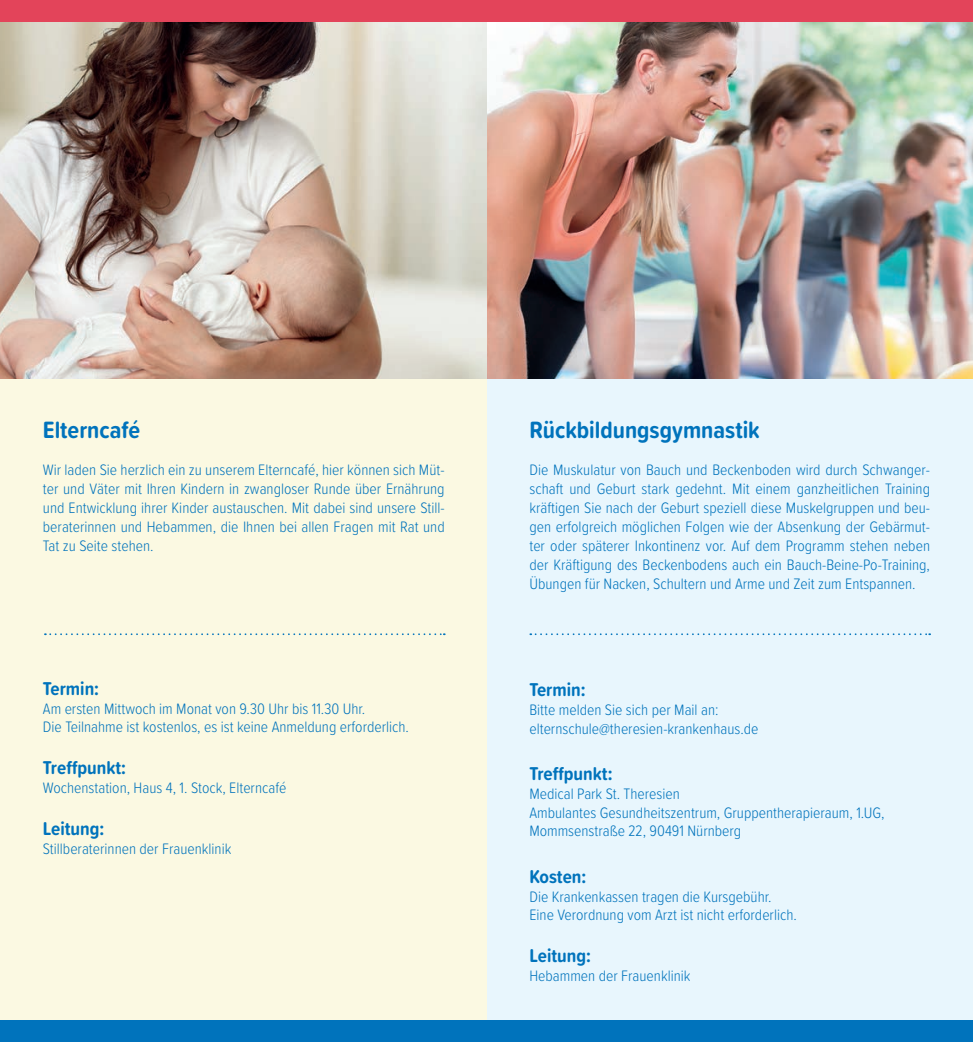
<style>
.page{position:relative;width:973px;height:1042px;background:#fff}
.page>*{position:absolute;margin:0;border:0;box-sizing:border-box;transform-origin:0 0}
.t1{font:700 24.5px "Proxima Soft Cond";color:#0073bc}
.t2{font:700 19.25px "Proxima Soft Cond";color:#0073bc}
.t3{font:300 15.75px/18.9px "Proxima Soft Cond";color:#0073bc}
</style>
<div class="page">
<div style="left:464px;top:306px;width:508px;height:736px;background:#e8f6fd"></div>
<img style="left:486px;top:21px;width:486px;height:357px">
<svg style="left:530px;top:633px;width:400px;height:2px"></svg>
<div style="left:0;top:314px;width:487px;height:728px;background:#fbf9e2"></div>
<img style="left:0;top:21px;width:486px;height:357px">
<div style="left:0;top:1021px;width:972px;height:21px;background:#0073bc"></div>
<div style="left:0;top:0;width:972px;height:21px;background:#e3445a"></div>
<svg style="left:45px;top:633px;width:399px;height:2px"></svg>
<h1 class="t1" style="left:43px;top:411px;width:99px">Elterncafé</h1>
<p class="t3" style="left:43px;top:460px;width:403px;text-align:justify">Wir laden Sie herzlich ein zu unserem Elterncafé, hier können sich Müt&shy;ter und Väter mit Ihren Kindern in zwangloser Runde über Ernährung und Entwicklung ihrer Kinder austauschen. Mit dabei sind unsere Still&shy;beraterinnen und Hebammen, die Ihnen bei allen Fragen mit Rat und Tat zu Seite stehen.</p>
<p class="t2" style="left:43px;top:674px;width:58px">Termin:</p>
<p class="t3" style="left:43px;top:698px;width:367px">Am ersten Mittwoch im Monat von 9.30 Uhr bis 11.30 Uhr.<br>Die Teilnahme ist kostenlos, es ist keine Anmeldung erforderlich.</p>
<p class="t2" style="left:43px;top:753px;width:85px">Treffpunkt:</p>
<p class="t3" style="left:43px;top:778px;width:245px">Wochenstation, Haus 4, 1. Stock, Elterncafé</p>
<p class="t2" style="left:43px;top:814px;width:63px">Leitung:</p>
<p class="t3" style="left:43px;top:839px;width:190px">Stillberaterinnen der Frauenklinik</p>
<h1 class="t1" style="left:529px;top:411px;width:232px">Rückbildungsgymnastik</h1>
<p class="t3" style="left:529px;top:460px;width:402px;text-align:justify">Die Muskulatur von Bauch und Beckenboden wird durch Schwanger&shy;schaft und Geburt stark gedehnt. Mit einem ganzheitlichen Training kräftigen Sie nach der Geburt speziell diese Muskelgruppen und beu&shy;gen erfolgreich möglichen Folgen wie der Absenkung der Gebärmut&shy;ter oder späterer Inkontinenz vor. Auf dem Programm stehen neben der Kräftigung des Beckenbodens auch ein Bauch-Beine-Po-Training, Übungen für Nacken, Schultern und Arme und Zeit zum Entspannen.</p>
<p class="t2" style="left:529px;top:675px;width:58px">Termin:</p>
<p class="t3" style="left:529px;top:699px;width:230px">Bitte melden Sie sich per Mail an: elternschule@theresien-krankenhaus.de</p>
<p class="t2" style="left:529px;top:759px;width:85px">Treffpunkt:</p>
<p class="t3" style="left:529px;top:783px;width:357px">Medical Park St. Theresien<br>Ambulantes Gesundheitszentrum, Gruppentherapieraum, 1.UG,<br>Mommsenstraße 22, 90491 Nürnberg</p>
<p class="t2" style="left:529px;top:862px;width:58px">Kosten:</p>
<p class="t3" style="left:529px;top:886px;width:269px">Die Krankenkassen tragen die Kursgebühr.<br>Eine Verordnung vom Arzt ist nicht erforderlich.</p>
<p class="t2" style="left:529px;top:941px;width:63px">Leitung:</p>
<p class="t3" style="left:529px;top:966px;width:163px">Hebammen der Frauenklinik</p>
</div>
